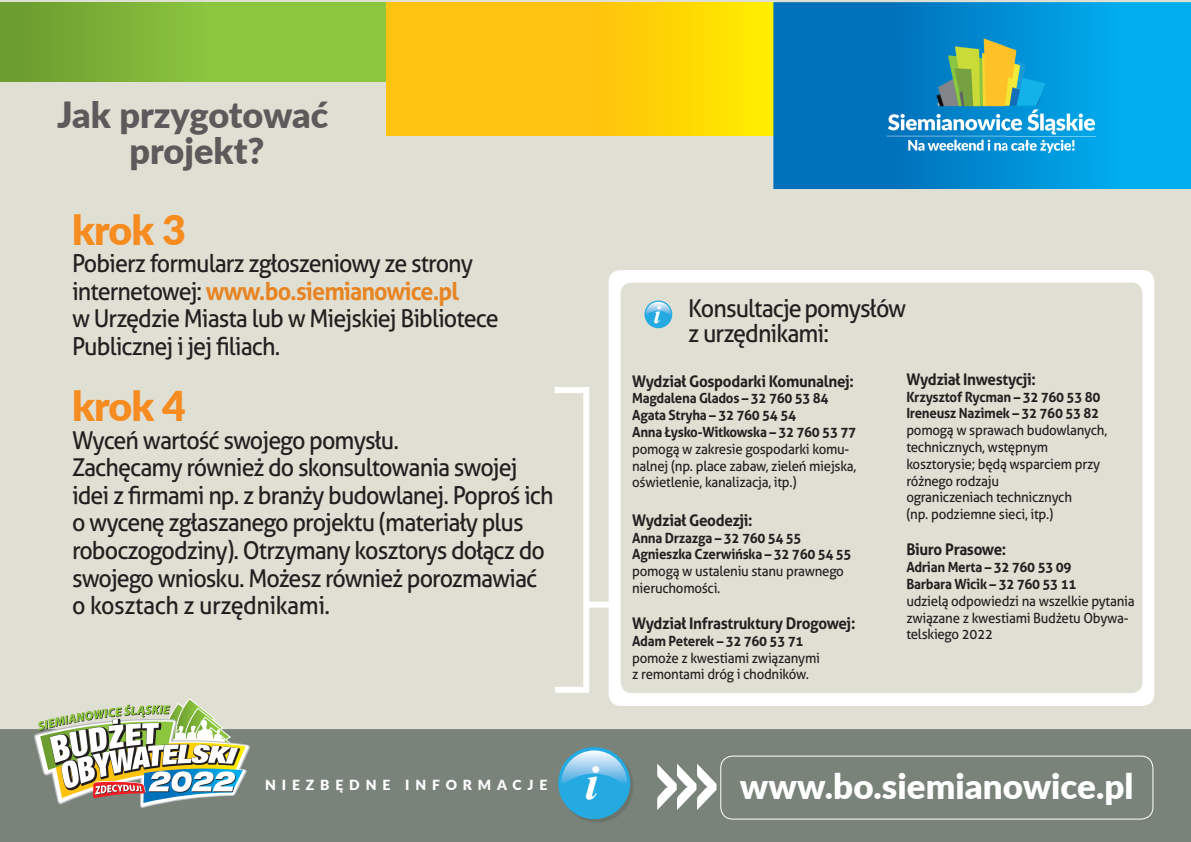
<style>
.page{position:relative;width:1191px;height:842px;background:#fff}
.page>*{position:absolute;margin:0;border:0;box-sizing:border-box;transform-origin:0 0}
.t1{font:italic 700 47.8px "Times New Roman";color:#fff}
.t2{font:900 41px "Lato";letter-spacing:-.02em;color:#f68b1f}
.t3{font:900 36px/36px "Lato";color:#5e595b;text-align:center}
.t4{font:900 34.9px "Lato";color:#fff}
.t5{font:24.6px/27.5px "Aller";letter-spacing:-.04em;color:#231f20;scale:.95 1}
.t6{font:700 16px "Aller";letter-spacing:-.02em;color:#231f20;scale:.95 1}
.t7{font:14px/16.8px "Aller";letter-spacing:-.02em;color:#231f20;scale:.95 1}
.t8{font:700 14px/16.8px "Aller";letter-spacing:-.02em;color:#231f20;scale:.95 1}
.t9{font:900 13.9px "Lato";letter-spacing:.42em;color:#fff}
.s1{font-weight:700;color:#e78524}
.s2{font-family:"Times New Roman";font-weight:700;font-style:italic;font-size:24.8px;color:#fff}
</style>
<div class="page">
<div style="left:0;top:0;width:1191px;height:729px;background:#e0dfd3"></div>
<div style="left:0;top:729px;width:1191px;height:113px;background:#79837a"></div>
<div style="left:0;top:2px;width:386px;height:79px;background:linear-gradient(to right,#71a232,#93d142)"></div>
<div style="left:386px;top:2px;width:387px;height:133px;background:linear-gradient(to right,#feb715,#ffe201)"></div>
<svg style="left:773px;top:2px;width:418px;height:187px;background:#008cd2"></svg>
<div style="left:460px;top:330px;width:9px;height:8px;background:#e0dfd3;border-radius:50%"></div>
<img style="left:559px;top:748px;width:75px;height:75px">
<div style="left:558px;top:747px;width:72px;height:72px;background:#24aae1;border-radius:50%"></div>
<svg style="left:561px;top:750px;width:66px;height:33px"></svg>
<div style="left:720px;top:755px;width:433px;height:64px;border:1px solid #fff;border-radius:12px"></div>
<svg style="left:657px;top:764px;width:59px;height:46px"></svg>
<div style="left:608px;top:270px;width:546px;height:436px;background:#fff;border-radius:12px"></div>
<div style="left:620px;top:283px;width:522px;height:410px;background:#e0dfd3;border-radius:11px"></div>
<div style="left:644px;top:300px;width:28px;height:28px;background:#24aae1;border-radius:50%"></div>
<svg style="left:645px;top:302px;width:26px;height:13px"></svg>
<svg style="left:548px;top:384px;width:44px;height:312px"></svg>
<div style="left:586px;top:602px;width:23px;height:6px;background:#fff"></div>
<img style="left:34px;top:698px;width:216px;height:110px">
<img style="left:882px;top:36px;width:216px;height:121px">
<h3 class="t3" style="left:57px;top:95px;width:273px">Jak przygotować projekt?</h3>
<h2 class="t2" style="left:72px;top:199px;width:115px">krok 3</h2>
<p class="t5" style="left:72px;top:250px;width:451px">Pobierz formularz zgłoszeniowy ze strony internetowej: <span class="s1">www.bo.siemianowice.pl<br></span>w Urzędzie Miasta lub w Miejskiej Bibliotece Publicznej i jej filiach.</p>
<h2 class="t2" style="left:72px;top:376px;width:115px">krok 4</h2>
<p class="t5" style="left:72px;top:426px;width:508px">Wyceń wartość swojego pomysłu.<br>Zachęcamy również do skonsultowania swojej idei z firmami np. z branży budowlanej. Poproś ich o wycenę zgłaszanego projektu (materiały plus roboczogodziny). Otrzymany kosztorys dołącz do swojego wniosku. Możesz również porozmawiać o kosztach z urzędnikami.</p>
<p class="t9" style="left:265px;top:775px;width:284px">NIEZBĘDNE INFORMACJE</p>
<p class="t5" style="left:688px;top:295px;width:231px;line-height:25.5px;text-indent:-34px"><span class="s2">i</span> Konsultacje pomysłów z urzędnikami:</p>
<p class="t6" style="left:632px;top:371px;width:235px">Wydział Gospodarki Komunalnej:</p>
<p class="t8" style="left:632px;top:390px;width:237px">Magdalena Glados – 32 760 53 84<br>Agata Stryha – 32 760 54 54<br>Anna Łysko-Witkowska – 32 760 53 77</p>
<p class="t7" style="left:632px;top:440px;width:237px">pomogą w zakresie gospodarki komu&shy;nalnej (np. place zabaw, zieleń miejska, oświetlenie, kanalizacja, itp.)</p>
<p class="t6" style="left:632px;top:510px;width:128px">Wydział Geodezji:</p>
<p class="t8" style="left:632px;top:529px;width:232px">Anna Drzazga – 32 760 54 55<br>Agnieszka Czerwińska – 32 760 54 55</p>
<p class="t7" style="left:632px;top:563px;width:224px">pomogą w ustaleniu stanu prawnego nieruchomości.</p>
<p class="t6" style="left:632px;top:613px;width:236px">Wydział Infrastruktury Drogowej:</p>
<p class="t8" style="left:632px;top:632px;width:182px">Adam Peterek – 32 760 53 71</p>
<p class="t7" style="left:632px;top:649px;width:199px">pomoże z kwestiami związanymi z remontami dróg i chodników.</p>
<p class="t6" style="left:906px;top:369px;width:138px">Wydział Inwestycji:</p>
<p class="t8" style="left:906px;top:388px;width:206px">Krzysztof Rycman – 32 760 53 80<br>Ireneusz Nazimek – 32 760 53 82</p>
<p class="t7" style="left:906px;top:422px;width:213px">pomogą w sprawach budowlanych, technicznych, wstępnym kosztorysie; będą wsparciem przy różnego rodzaju<br>ograniczeniach technicznych<br>(np. podziemne sieci, itp.)</p>
<p class="t6" style="left:906px;top:540px;width:107px">Biuro Prasowe:</p>
<p class="t8" style="left:906px;top:559px;width:180px">Adrian Merta – 32 760 53 09<br>Barbara Wicik – 32 760 53 11</p>
<p class="t7" style="left:906px;top:592px;width:242px">udzielą odpowiedzi na wszelkie pytania związane z kwestiami Budżetu Obywa&shy;telskiego 2022</p>
<h1 class="t1" style="left:585px;top:750px;width:15px">i</h1>
<h3 class="t4" style="left:740px;top:760px;width:395px">www.bo.siemianowice.pl</h3>
</div>
